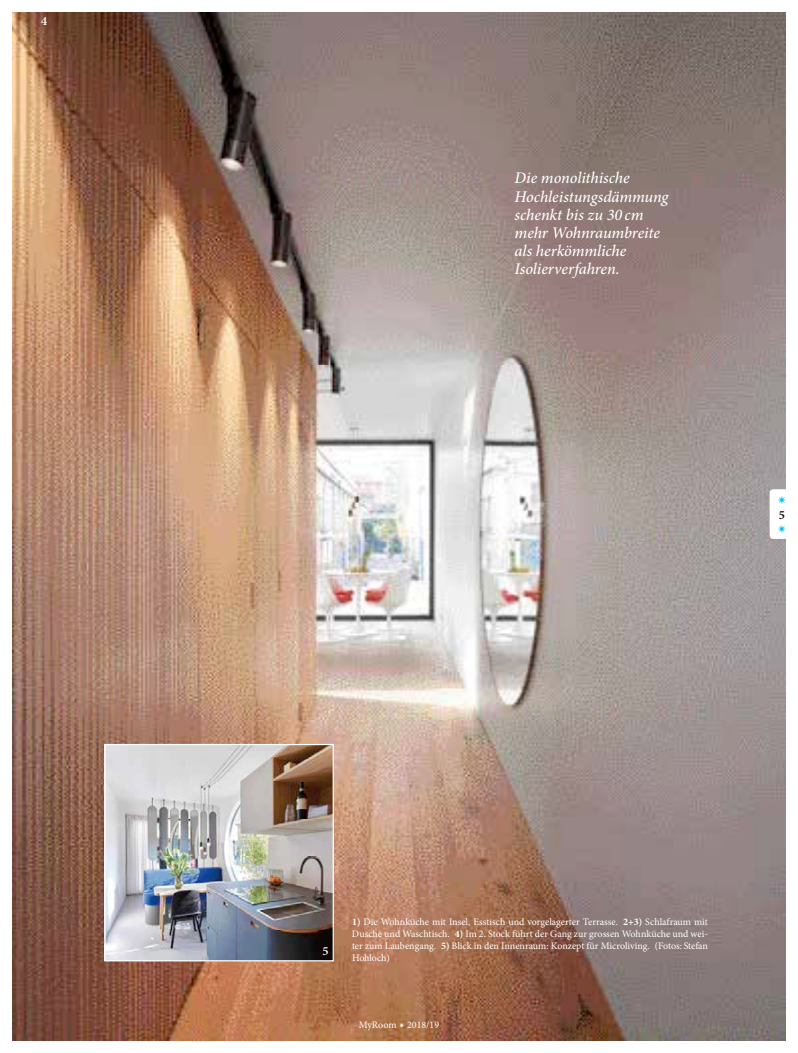
<style>
.page{position:relative;width:798px;height:1053px;background:#fff}
.page>*{position:absolute;margin:0;border:0;box-sizing:border-box;transform-origin:0 0}
.t1{font:italic 500 16.25px/18.1px "Minion Pro";letter-spacing:-.01em;color:#fff}
.t2{font:15px "Minion Pro";color:#00c0f3}
.t3{font:600 12.5px "Minion Pro";color:#fff}
.t4{font:600 12.5px "Minion Pro";color:#000}
.t5{font:10px/12px "Minion Pro";letter-spacing:-.005em;color:#fff;text-align:justify}
.s1{font-weight:700}
</style>
<div class="page">
<img style="left:12px;top:12px;width:773px;height:1028px">
<div style="left:769px;top:489px;width:25px;height:50px;background:#fff;border-radius:4px"></div>
<img style="left:106px;top:745px;width:226px;height:214px">
<div style="left:104px;top:743px;width:230px;height:218px;border:1px solid #fff"></div>
<p class="t3" style="left:41px;top:13px;width:8px">4</p>
<h1 class="t1" style="left:514px;top:169px;width:155px">Die monolithische<br>Hochleistungsdämmung schenkt bis zu 30 cm mehr Wohnraumbreite als herkömmliche<br>Isolierverfahren.</h1>
<h2 class="t2" style="left:777px;top:489px;width:10px">✴</h2>
<p class="t4" style="left:778px;top:506px;width:8px">5</p>
<h2 class="t2" style="left:777px;top:517px;width:10px">✴</h2>
<p class="t3" style="left:322px;top:942px;width:8px">5</p>
<p class="t5" style="left:352px;top:916px;width:357px"><span class="s1">1)</span> Die Wohnküche mit Insel, Esstisch und vorgelagerter Terrasse. <span class="s1">2+3)</span> Schlafraum mit Dusche und Waschtisch. <span class="s1">4)</span> Im 2. Stock führt der Gang zur grossen Wohnküche und wei&shy;ter zum Laubengang. <span class="s1">5)</span> Blick in den Innenraum: Konzept für Microliving. (Fotos: Stefan Hohloch)</p>
<p class="t5" style="left:358px;top:1018px;width:82px">MyRoom ✴ 2018/19</p>
</div>
